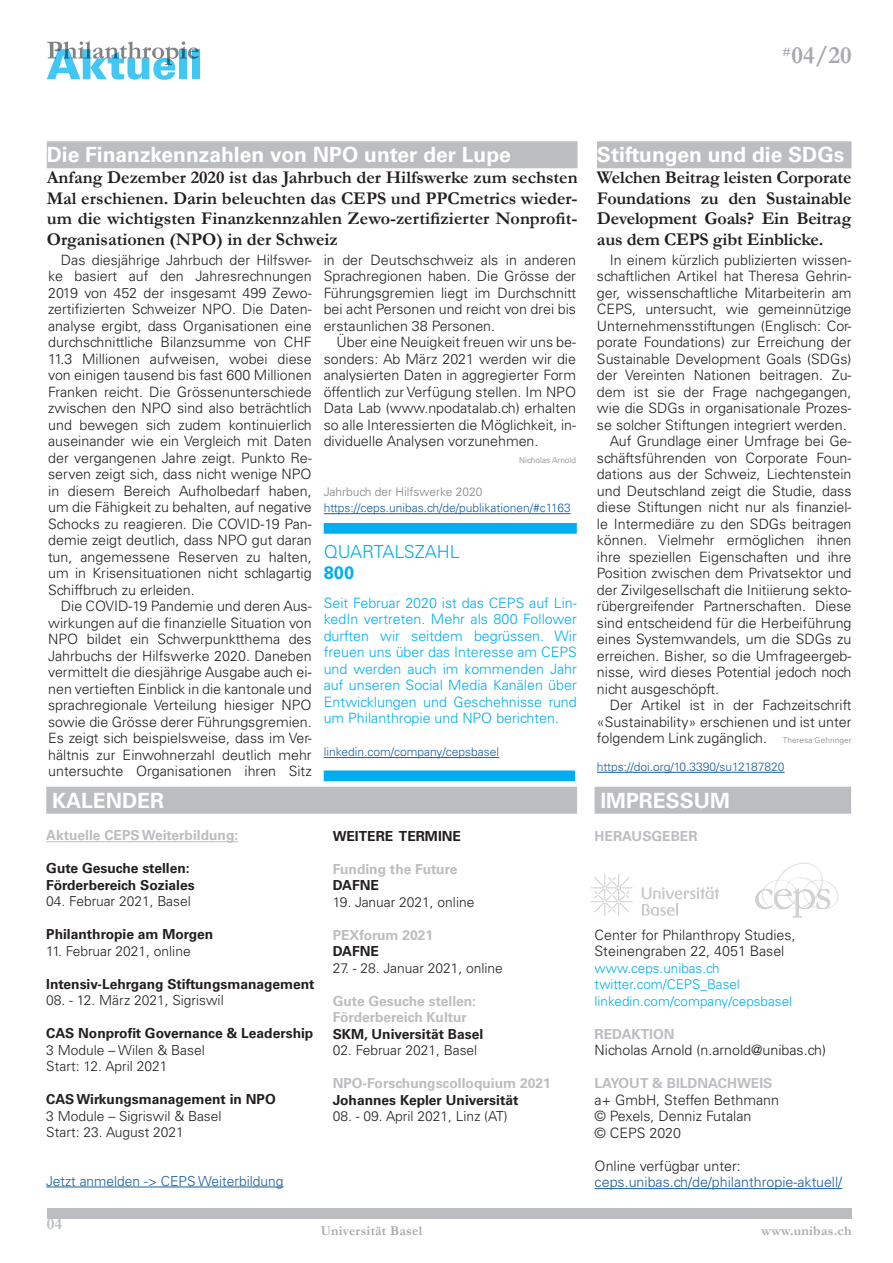
<style>
.page{position:relative;width:893px;height:1263px;background:#fff}
.page>*{position:absolute;margin:0;border:0;box-sizing:border-box;transform-origin:0 0}
.grundtext{font:700 24.9px "Garamond";color:#a8a9ad}
.t1{font:700 21px "Univers LT Std";color:#fff}
.t2{font:700 18px/20.7px "Garamond";letter-spacing:-.005em;color:#231f20;text-align:justify}
.Lauftext{font:300 18px "Univers LT Std";color:#00aeef}
.Lauftext-2{font:700 18px "Univers LT Std";color:#00aeef}
.t3{font:700 16.5px "Garamond";color:#bcbdc0}
.t4{font:300 14.25px/16.5px "Univers LT Std";color:#231f20;text-align:justify}
.Lauftext-3{font:300 14.25px/16.5px "Univers LT Std";color:#00aeef;text-align:justify}
.t5{font:300 14.25px/16.4px "Univers LT Std";color:#175d9e}
.t6{font:300 13.8px "Univers LT Std";color:#231f20}
.t7{font:700 13.8px "Univers LT Std";color:#231f20}
.t8{font:700 13.8px "Univers LT Std";color:#bcbdc0}
.t9{font:300 13.8px "Univers LT Std";color:#175d9e}
.t10{font:300 13.5px "Univers LT Std";color:#00aeef}
.t11{font:700 13.5px "Garamond";letter-spacing:.02em;color:#a8a9ad}
.Lauftext-4{font:300 12px "Univers LT Std";color:#175d9e}
.t12{font:300 12px "Univers LT Std";color:#808285}
.t13{font:300 8.25px "Univers LT Std";letter-spacing:.005em;color:#808285}
.s1{font-size:8.25px;color:#808285}
.s2{color:#231f20}
</style>
<div class="page">
<div style="left:47px;top:1208px;width:804px;height:10px;background:#bcbdc0"></div>
<div style="left:192px;top:49px;width:8px;height:30px;background:#40c7f4"></div>
<svg style="left:47px;top:41px;width:152px;height:39px"></svg>
<div style="left:46px;top:787px;width:531px;height:27px;background:#bcbdc0"></div>
<hr style="left:46px;top:841px;width:192px;height:1px;background:#bcbdc0">
<hr style="left:46px;top:1186px;width:238px;height:1px;background:#175d9e">
<svg style="left:755px;top:863px;width:83px;height:54px"></svg>
<div style="left:47px;top:141px;width:531px;height:27px;background:#bcbdc0"></div>
<div style="left:595px;top:787px;width:256px;height:27px;background:#bcbdc0"></div>
<hr style="left:595px;top:1188px;width:247px;height:1px;background:#175d9e">
<img style="left:591px;top:874px;width:128px;height:41px">
<div style="left:597px;top:141px;width:254px;height:27px;background:#bcbdc0"></div>
<hr style="left:597px;top:772px;width:188px;height:1px;background:#175d9e">
<div style="left:324px;top:523px;width:253px;height:11px;background:#00aeef"></div>
<hr style="left:324px;top:757px;width:175px;height:1px;background:#175d9e">
<div style="left:324px;top:770px;width:251px;height:11px;background:#00aeef"></div>
<hr style="left:324px;top:513px;width:247px;height:1px;background:#175d9e">
<p class="grundtext" style="left:783px;top:38px;width:71px"><sup>#</sup>04/20</p>
<p class="t1" style="left:47px;top:143px;width:466px">Die Finanzkennzahlen von NPO unter der Lupe</p>
<p class="t2" style="left:47px;top:167px;width:532px">Anfang Dezember 2020 ist das Jahrbuch der Hilfswerke zum sechsten Mal erschienen. Darin beleuchten das CEPS und PPCmetrics wieder&shy;um die wichtigsten Finanzkennzahlen Zewo-zertifizierter Nonprofit-Organisationen (NPO) in der Schweiz</p>
<p class="t4" style="left:48px;top:252px;width:265px;text-indent:13px">Das diesjährige Jahrbuch der Hilfswer&shy;ke basiert auf den Jahresrechnungen 2019 von 452 der insgesamt 499 Zewo&shy;zertifizierten Schweizer NPO. Die Daten&shy;analyse ergibt, dass Organisationen eine durchschnittliche Bilanzsumme von CHF 11.3 Millionen aufweisen, wobei diese von einigen tausend bis fast 600 Millionen Franken reicht. Die Grössenunterschiede zwischen den NPO sind also beträchtlich und bewegen sich zudem kontinuierlich auseinander wie ein Vergleich mit Daten der vergangenen Jahre zeigt. Punkto Re&shy;serven zeigt sich, dass nicht wenige NPO in diesem Bereich Aufholbedarf haben, um die Fähigkeit zu behalten, auf negative Schocks zu reagieren. Die COVID-19 Pan&shy;demie zeigt deutlich, dass NPO gut daran tun, angemessene Reserven zu halten, um in Krisensituationen nicht schlagartig Schiffbruch zu erleiden.</p>
<p class="t4" style="left:48px;top:598px;width:265px;text-indent:13px">Die COVID-19 Pandemie und deren Aus&shy;wirkungen auf die finanzielle Situation von NPO bildet ein Schwerpunktthema des Jahrbuchs der Hilfswerke 2020. Daneben vermittelt die diesjährige Ausgabe auch ei&shy;nen vertieften Einblick in die kantonale und sprachregionale Verteilung hiesiger NPO sowie die Grösse derer Führungsgremien.<br>Es zeigt sich beispielsweise, dass im Ver&shy;hältnis zur Einwohnerzahl deutlich mehr untersuchte Organisationen ihren Sitz</p>
<p class="t1" style="left:52px;top:788px;width:114px">KALENDER</p>
<p class="t8" style="left:46px;top:827px;width:194px">Aktuelle CEPS Weiterbildung:</p>
<p class="t7" style="left:46px;top:860px;width:145px">Gute Gesuche stellen:</p>
<p class="t7" style="left:46px;top:877px;width:150px">Förderbereich Soziales</p>
<p class="t6" style="left:46px;top:893px;width:146px">04. Februar 2021, Basel</p>
<p class="t7" style="left:46px;top:926px;width:168px">Philanthropie am Morgen</p>
<p class="t6" style="left:46px;top:943px;width:146px">11. Februar 2021, online</p>
<p class="t7" style="left:46px;top:976px;width:270px">Intensiv-Lehrgang Stiftungsmanagement</p>
<p class="t6" style="left:46px;top:992px;width:179px">08. - 12. März 2021, Sigriswil</p>
<p class="t7" style="left:46px;top:1025px;width:269px">CAS Nonprofit Governance &amp; Leadership</p>
<p class="t6" style="left:46px;top:1042px;width:160px">3 Module – Wilen &amp; Basel</p>
<p class="t6" style="left:46px;top:1058px;width:123px">Start: 12. April 2021</p>
<p class="t7" style="left:46px;top:1091px;width:231px">CAS Wirkungsmanagement in NPO</p>
<p class="t6" style="left:46px;top:1108px;width:177px">3 Module – Sigriswil &amp; Basel</p>
<p class="t6" style="left:46px;top:1124px;width:139px">Start: 23. August 2021</p>
<p class="t9" style="left:46px;top:1172px;width:239px">Jetzt anmelden -&gt; CEPS Weiterbildung</p>
<p class="t4" style="left:324px;top:252px;width:254px">in der Deutschschweiz als in anderen Sprachregionen haben. Die Grösse der Führungsgremien liegt im Durchschnitt bei acht Personen und reicht von drei bis erstaunlichen 38 Personen.</p>
<p class="t4" style="left:324px;top:334px;width:254px;text-indent:13px">Über eine Neuigkeit freuen wir uns be&shy;sonders: Ab März 2021 werden wir die analysierten Daten in aggregierter Form öffentlich zur Verfügung stellen. Im NPO Data Lab (www.npodatalab.ch) erhalten so alle Interessierten die Möglichkeit, in&shy;dividuelle Analysen vorzunehmen.</p>
<p class="t13" style="left:519px;top:455px;width:58px">Nicholas Arnold</p>
<p class="t12" style="left:324px;top:484px;width:160px">Jahrbuch der Hilfswerke 2020</p>
<p class="Lauftext-4" style="left:324px;top:501px;width:248px">https://ceps.unibas.ch/de/publikationen/#c1163</p>
<p class="Lauftext" style="left:324px;top:541px;width:138px">QUARTALSZAHL</p>
<p class="Lauftext-2" style="left:324px;top:562px;width:32px">800</p>
<p class="Lauftext-3" style="left:324px;top:594px;width:255px">Seit Februar 2020 ist das CEPS auf Lin&shy;kedIn vertreten. Mehr als 800 Follower durften wir seitdem begrüssen. Wir freuen uns über das Interesse am CEPS und werden auch im kommenden Jahr auf unseren Social Media Kanälen über Entwicklungen und Geschehnisse rund um Philanthropie und NPO berichten.</p>
<p class="Lauftext-4" style="left:324px;top:745px;width:177px">linkedin.com/company/cepsbasel</p>
<p class="t7" style="left:333px;top:828px;width:130px">WEITERE TERMINE</p>
<p class="t8" style="left:333px;top:861px;width:126px">Funding the Future</p>
<p class="t7" style="left:333px;top:877px;width:48px">DAFNE</p>
<p class="t6" style="left:333px;top:893px;width:143px">19. Januar 2021, online</p>
<p class="t8" style="left:333px;top:927px;width:102px">PEXforum 2021</p>
<p class="t7" style="left:333px;top:943px;width:48px">DAFNE</p>
<p class="t6" style="left:333px;top:959px;width:172px">27. - 28. Januar 2021, online</p>
<p class="t8" style="left:333px;top:993px;width:145px">Gute Gesuche stellen:</p>
<p class="t8" style="left:333px;top:1009px;width:136px">Förderbereich Kultur</p>
<p class="t7" style="left:333px;top:1026px;width:152px">SKM, Universität Basel</p>
<p class="t6" style="left:333px;top:1042px;width:146px">02. Februar 2021, Basel</p>
<p class="t8" style="left:333px;top:1075px;width:219px">NPO-Forschungscolloquium 2021</p>
<p class="t7" style="left:333px;top:1092px;width:187px">Johannes Kepler Universität</p>
<p class="t6" style="left:333px;top:1108px;width:177px">08. - 09. April 2021, Linz (AT)</p>
<p class="t1" style="left:597px;top:143px;width:249px">Stiftungen und die SDGs</p>
<p class="t2" style="left:597px;top:167px;width:256px">Welchen Beitrag leisten Corporate Foundations zu den Sustainable Development Goals? Ein Beitrag aus dem CEPS gibt Einblicke.</p>
<p class="t4" style="left:597px;top:252px;width:256px;text-indent:13px">In einem kürzlich publizierten wissen&shy;schaftlichen Artikel hat Theresa Gehrin&shy;ger, wissenschaftliche Mitarbeiterin am CEPS, untersucht, wie gemeinnützige Unternehmensstiftungen (Englisch: Cor&shy;porate Foundations) zur Erreichung der Sustainable Development Goals (SDGs) der Vereinten Nationen beitragen. Zu&shy;dem ist sie der Frage nachgegangen, wie die SDGs in organisationale Prozes&shy;se solcher Stiftungen integriert werden.</p>
<p class="t4" style="left:597px;top:433px;width:256px;text-indent:13px">Auf Grundlage einer Umfrage bei Ge&shy;schäftsführenden von Corporate Foun&shy;dations aus der Schweiz, Liechtenstein und Deutschland zeigt die Studie, dass diese Stiftungen nicht nur als finanziel&shy;le Intermediäre zu den SDGs beitragen können. Vielmehr ermöglichen ihnen ihre speziellen Eigenschaften und ihre Position zwischen dem Privatsektor und der Zivilgesellschaft die Initiierung sekto&shy;rübergreifender Partnerschaften. Diese sind entscheidend für die Herbeiführung eines Systemwandels, um die SDGs zu erreichen. Bisher, so die Umfrageergeb&shy;nisse, wird dieses Potential jedoch noch nicht ausgeschöpft.</p>
<p class="t4" style="left:597px;top:697px;width:256px;text-indent:13px">Der Artikel ist in der Fachzeitschrift «Sustainability» erschienen und ist unter folgendem Link zugänglich. <span class="s1">Theresa Gehringer</span></p>
<p class="Lauftext-4" style="left:597px;top:760px;width:189px">https://doi.org/10.3390/su12187820</p>
<p class="t1" style="left:600px;top:788px;width:131px">IMPRESSUM</p>
<p class="t8" style="left:595px;top:828px;width:104px">HERAUSGEBER</p>
<p class="t4" style="left:595px;top:926px;width:202px">Center for Philanthropy Studies,<br>Steinengraben 22, 4051 Basel</p>
<p class="t10" style="left:595px;top:960px;width:127px">www.ceps.unibas.ch</p>
<p class="t10" style="left:595px;top:976px;width:147px">twitter.com/CEPS_Basel</p>
<p class="t10" style="left:595px;top:993px;width:199px">linkedin.com/company/cepsbasel</p>
<p class="t8" style="left:595px;top:1026px;width:81px">REDAKTION</p>
<p class="t4" style="left:595px;top:1042px;width:233px">Nicholas Arnold (n.arnold@unibas.ch)</p>
<p class="t8" style="left:595px;top:1075px;width:179px">LAYOUT &amp; BILDNACHWEIS</p>
<p class="t4" style="left:595px;top:1091px;width:186px">a+ GmbH, Steffen Bethmann</p>
<p class="t4" style="left:595px;top:1108px;width:158px">© Pexels, Denniz Futalan</p>
<p class="t4" style="left:595px;top:1124px;width:88px">© CEPS 2020</p>
<p class="t5" style="left:595px;top:1157px;width:249px"><span class="s2">Online verfügbar unter: </span>ceps.unibas.ch/de/philanthropie-aktuell/</p>
<p class="t3" style="left:47px;top:1213px;width:17px">04</p>
<p class="t11" style="left:321px;top:1221px;width:103px">Universität Basel</p>
<p class="t11" style="left:762px;top:1221px;width:91px">www.unibas.ch</p>
</div>
